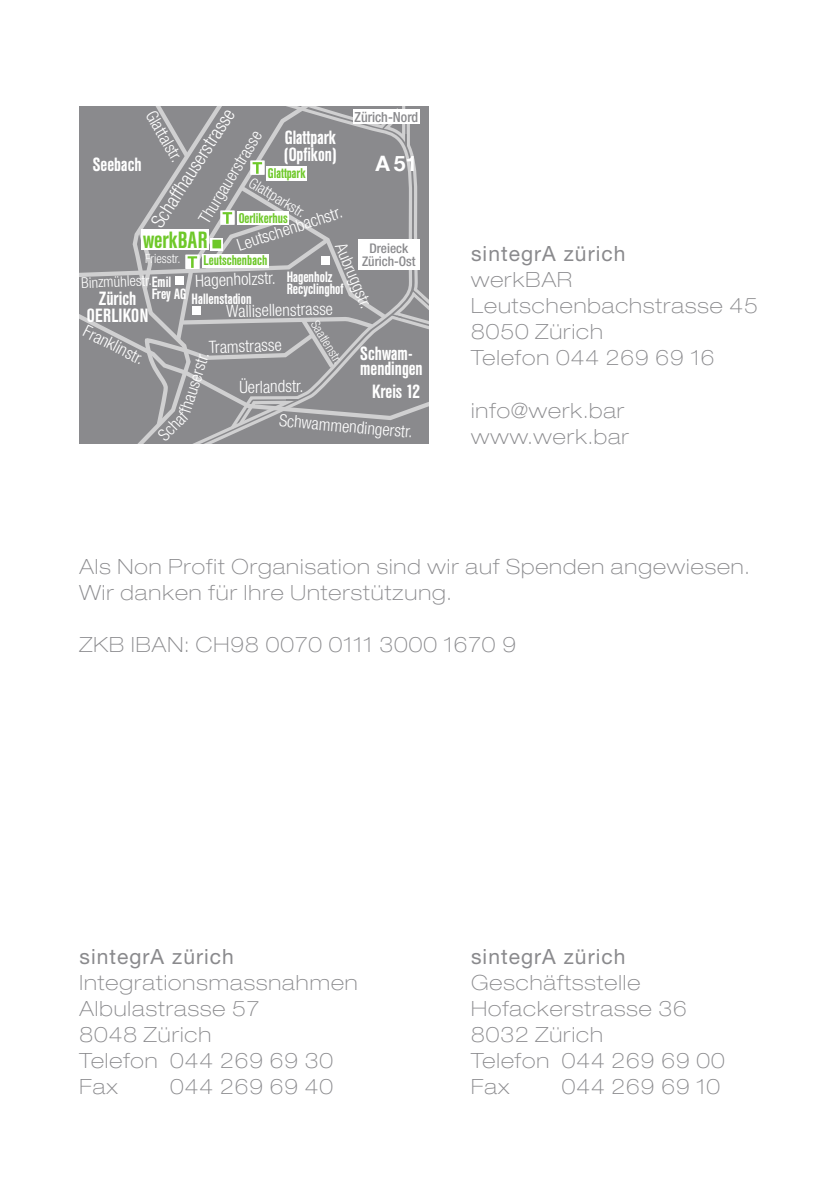
<style>
.page{position:relative;width:840px;height:1191px;background:#fff}
.page>*{position:absolute;margin:0;border:0;box-sizing:border-box;transform-origin:0 0}
.t1{font:500 23.4px "Helvetica Con BQ";color:#6ec829}
.t2{font:700 21.2px "Helvetica Neue";color:#fff}
.t3{font:100 expanded 21px/26px "Helvetica Neue";letter-spacing:.05em;color:#8a8a8d}
.t4{font:21px "Helvetica Neue";letter-spacing:.05em;color:#8a8a8d}
.t5{font:500 19.2px/17px "Helvetica Con BQ";color:#fff}
.t6{font:300 condensed 19.2px "Helvetica Neue";color:#fff}
.t7{font:300 condensed 17px "Helvetica Neue";letter-spacing:-.005em;color:#fff}
.t8{font:500 14.8px/12.8px "Helvetica Con BQ";color:#fff}
.t9{font:300 condensed 14.8px "Helvetica Neue";color:#fff}
.t10{font:500 14px "Helvetica Con BQ";color:#6ec829}
.t11{font:500 condensed 14px "Helvetica Neue";color:#8a8a8d}
.t12{font:500 condensed 13.4px/13.2px "Helvetica Neue";color:#8a8a8d;text-align:center}
.t13{font:300 condensed 12.8px "Helvetica Neue";letter-spacing:-.005em;color:#fff}
</style>
<div class="page">
<svg style="left:79px;top:107px;width:349px;height:337px;background:#99999b"></svg>
<p class="t6" style="left:146px;top:219px;width:139px;rotate:-57deg">Schaffhauserstrasse</p>
<p class="t11" style="left:354px;top:108px;width:65px">Zürich-Nord</p>
<p class="t12" style="left:362px;top:242px;width:55px">Dreieck<br>Zürich-Ost</p>
<p class="t7" style="left:159px;top:107px;width:58px;rotate:60deg">Glattalstr.</p>
<p class="t7" style="left:195px;top:217px;width:106px;rotate:-59deg">Thurgauerstrasse</p>
<p class="t5" style="left:284px;top:130px;width:54px">Glattpark (Opfikon)</p>
<p class="t10" style="left:268px;top:166px;width:39px">Glattpark</p>
<p class="t10" style="left:238px;top:210px;width:51px">Oerlikerhus</p>
<p class="t10" style="left:203px;top:253px;width:65px">Leutschenbach</p>
<p class="t2" style="left:375px;top:146px;width:43px">A51</p>
<p class="t5" style="left:93px;top:156px;width:50px">Seebach</p>
<p class="t9" style="left:254px;top:174px;width:65px;rotate:31deg">Glattparkstr.</p>
<p class="t7" style="left:234px;top:236px;width:111px;rotate:-18deg">Leutschenbachstr.</p>
<p class="t1" style="left:143px;top:227px;width:66px">werkBAR</p>
<p class="t9" style="left:81px;top:274px;width:72px;rotate:-2deg">Binzmühlestr.</p>
<p class="t7" style="left:349px;top:240px;width:71px;rotate:67deg">Aubruggstr.</p>
<p class="t13" style="left:145px;top:251px;width:37px">Friesstr.</p>
<p class="t8" style="left:286px;top:271px;width:58px">Hagenholz<br>Recyclinghof</p>
<p class="t7" style="left:195px;top:271px;width:82px;rotate:-2deg">Hagenholzstr.</p>
<p class="t7" style="left:226px;top:301px;width:108px;rotate:-1deg">Wallisellenstrasse</p>
<p class="t8" style="left:152px;top:276px;width:36px">Emil<br>Frey AG</p>
<p class="t5" style="left:87px;top:290px;width:63px;text-align:center">Zürich<br>OERLIKON</p>
<p class="t8" style="left:191px;top:293px;width:61px">Hallenstadion</p>
<p class="t13" style="left:320px;top:318px;width:49px;rotate:58deg">Saatlenstr.</p>
<p class="t7" style="left:89px;top:321px;width:67px;rotate:27deg">Franklinstr.</p>
<p class="t7" style="left:208px;top:337px;width:74px;rotate:-2deg">Tramstrasse</p>
<p class="t5" style="left:360px;top:347px;width:64px;line-height:14.8px">Schwam&shy;mendingen</p>
<p class="t7" style="left:175px;top:409px;width:65px;rotate:-72deg">fhauserstr.</p>
<p class="t7" style="left:239px;top:377px;width:66px">Üerlandstr.</p>
<p class="t5" style="left:372px;top:383px;width:50px">Kreis 12</p>
<p class="t7" style="left:154px;top:431px;width:36px;rotate:-46deg">Schaf</p>
<p class="t7" style="left:280px;top:410px;width:135px;rotate:5deg">Schwammendingerstr.</p>
<p class="t4" style="left:471px;top:241px;width:156px">sintegrA zürich</p>
<p class="t3" style="left:471px;top:267px;width:288px">werkBAR<br>Leutschenbachstrasse 45<br>8050 Zürich<br>Telefon 044 269 69 16</p>
<p class="t3" style="left:471px;top:397px;width:159px">info@werk.bar www.werk.bar</p>
<p class="t3" style="left:79px;top:553px;width:671px">Als Non Profit Organisation sind wir auf Spenden angewiesen.<br>Wir danken für Ihre Unterstützung.</p>
<p class="t3" style="left:79px;top:631px;width:438px">ZKB IBAN: CH98 0070 0111 3000 1670 9</p>
<p class="t4" style="left:79px;top:943px;width:156px">sintegrA zürich</p>
<p class="t3" style="left:79px;top:969px;width:279px">Integrationsmassnahmen<br>Albulastrasse 57<br>8048 Zürich<br>Telefon 044 269 69 30<br>Fax</p>
<p class="t3" style="left:170px;top:1073px;width:164px">044 269 69 40</p>
<p class="t4" style="left:471px;top:943px;width:156px">sintegrA zürich</p>
<p class="t3" style="left:471px;top:969px;width:255px">Geschäftsstelle<br>Hofackerstrasse 36<br>8032 Zürich<br>Telefon 044 269 69 00<br>Fax</p>
<p class="t3" style="left:561px;top:1073px;width:160px">044 269 69 10</p>
</div>
